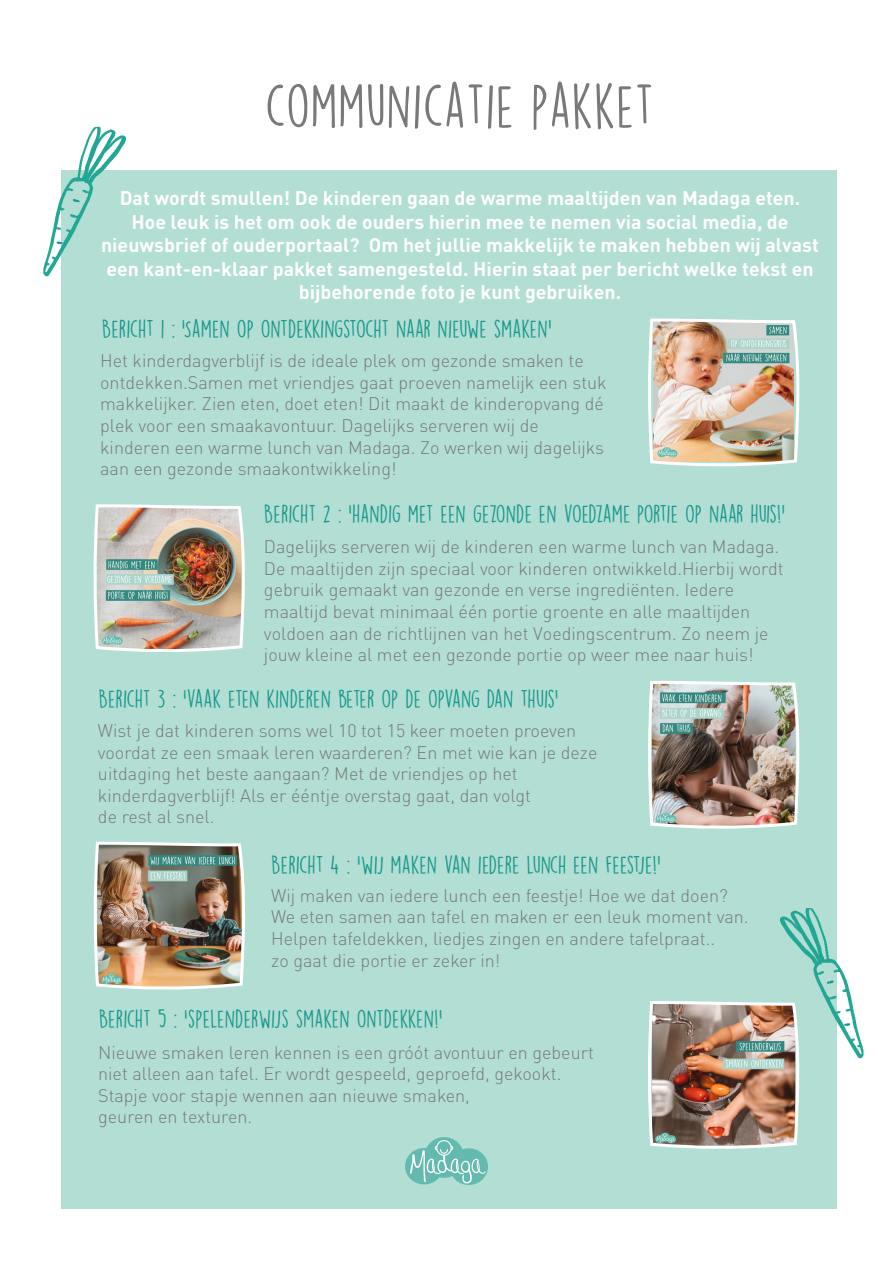
<style>
.page{position:relative;width:893px;height:1263px;background:#fff}
.page>*{position:absolute;margin:0;border:0;box-sizing:border-box;transform-origin:0 0}
.t1{font:55.5px "DK Lemon Yellow Sun";color:#797979}
.t2{font:22.5px "DK Lemon Yellow Sun";color:#18988b}
.t3{font:700 19.5px/23.4px "DIN Pro";color:#fff;text-align:center}
.t4{font:300 18px/21.6px "DIN Pro";color:#797979}
</style>
<div class="page">
<div style="left:62px;top:170px;width:775px;height:1039px;background:#b2ded4"></div>
<img style="left:405px;top:1137px;width:83px;height:48px">
<img style="left:43px;top:126px;width:82px;height:156px">
<img style="left:781px;top:908px;width:83px;height:151px">
<img style="left:649px;top:318px;width:151px;height:148px">
<img style="left:94px;top:504px;width:151px;height:148px">
<img style="left:649px;top:681px;width:151px;height:147px">
<img style="left:94px;top:841px;width:151px;height:148px">
<img style="left:648px;top:999px;width:152px;height:149px">
<p class="t1" style="left:265px;top:73px;width:391px">COMMUNICATIE PAKKET</p>
<p class="t3" style="left:101px;top:184px;width:719px">Dat wordt smullen! De kinderen gaan de warme maaltijden van Madaga eten.<br>Hoe leuk is het om ook de ouders hierin mee te nemen via social media, de nieuwsbrief of ouderportaal? Om het jullie makkelijk te maken hebben wij alvast een kant-en-klaar pakket samengesteld. Hierin staat per bericht welke tekst en bijbehorende foto je kunt gebruiken.</p>
<p class="t2" style="left:102px;top:315px;width:451px">BERICHT 1 : ‘SAMEN OP ONTDEKKINGSTOCHT NAAR NIEUWE SMAKEN’</p>
<p class="t4" style="left:100px;top:348px;width:508px">Het kinderdagverblijf is de ideale plek om gezonde smaken te ontdekken.Samen met vriendjes gaat proeven namelijk een stuk makkelijker. Zien eten, doet eten! Dit maakt de kinderopvang dé plek voor een smaakavontuur. Dagelijks serveren wij de kinderen een warme lunch van Madaga. Zo werken wij dagelijks aan een gezonde smaakontwikkeling!</p>
<p class="t2" style="left:264px;top:500px;width:523px">BERICHT 2 : ‘HANDIG MET EEN GEZONDE EN VOEDZAME PORTIE OP NAAR HUIS!’</p>
<p class="t4" style="left:264px;top:534px;width:521px">Dagelijks serveren wij de kinderen een warme lunch van Madaga.<br>De maaltijden zijn speciaal voor kinderen ontwikkeld.Hierbij wordt gebruik gemaakt van gezonde en verse ingrediënten. Iedere maaltijd bevat minimaal één portie groente en alle maaltijden voldoen aan de richtlijnen van het Voedingscentrum. Zo neem je jouw kleine al met een gezonde portie op weer mee naar huis!</p>
<p class="t2" style="left:99px;top:685px;width:461px">BERICHT 3 : ‘VAAK ETEN KINDEREN BETER OP DE OPVANG DAN THUIS’</p>
<p class="t4" style="left:98px;top:718px;width:480px">Wist je dat kinderen soms wel 10 tot 15 keer moeten proeven</p>
<p class="t4" style="left:98px;top:740px;width:501px">voordat ze een smaak leren waarderen? En met wie kan je deze</p>
<p class="t4" style="left:98px;top:761px;width:421px">uitdaging het beste aangaan? Met de vriendjes op het</p>
<p class="t4" style="left:98px;top:783px;width:435px">kinderdagverblijf! Als er ééntje overstag gaat, dan volgt</p>
<p class="t4" style="left:98px;top:804px;width:118px">de rest al snel.</p>
<p class="t2" style="left:271px;top:851px;width:391px">BERICHT 4 : ‘WIJ MAKEN VAN IEDERE LUNCH EEN FEESTJE!’</p>
<p class="t4" style="left:271px;top:883px;width:458px">Wij maken van iedere lunch een feestje! Hoe we dat doen?</p>
<p class="t4" style="left:271px;top:904px;width:479px">We eten samen aan tafel en maken er een leuk moment van.</p>
<p class="t4" style="left:271px;top:926px;width:445px">Helpen tafeldekken, liedjes zingen en andere tafelpraat..</p>
<p class="t4" style="left:271px;top:948px;width:231px">zo gaat die portie er zeker in!</p>
<p class="t2" style="left:99px;top:1005px;width:345px">BERICHT 5 : ‘SPELENDERWIJS SMAKEN ONTDEKKEN!’</p>
<p class="t4" style="left:98px;top:1040px;width:497px">Nieuwe smaken leren kennen is een gróót avontuur en gebeurt niet alleen aan tafel. Er wordt gespeeld, geproefd, gekookt.<br>Stapje voor stapje wennen aan nieuwe smaken,</p>
<p class="t4" style="left:98px;top:1104px;width:156px">geuren en texturen.</p>
</div>
